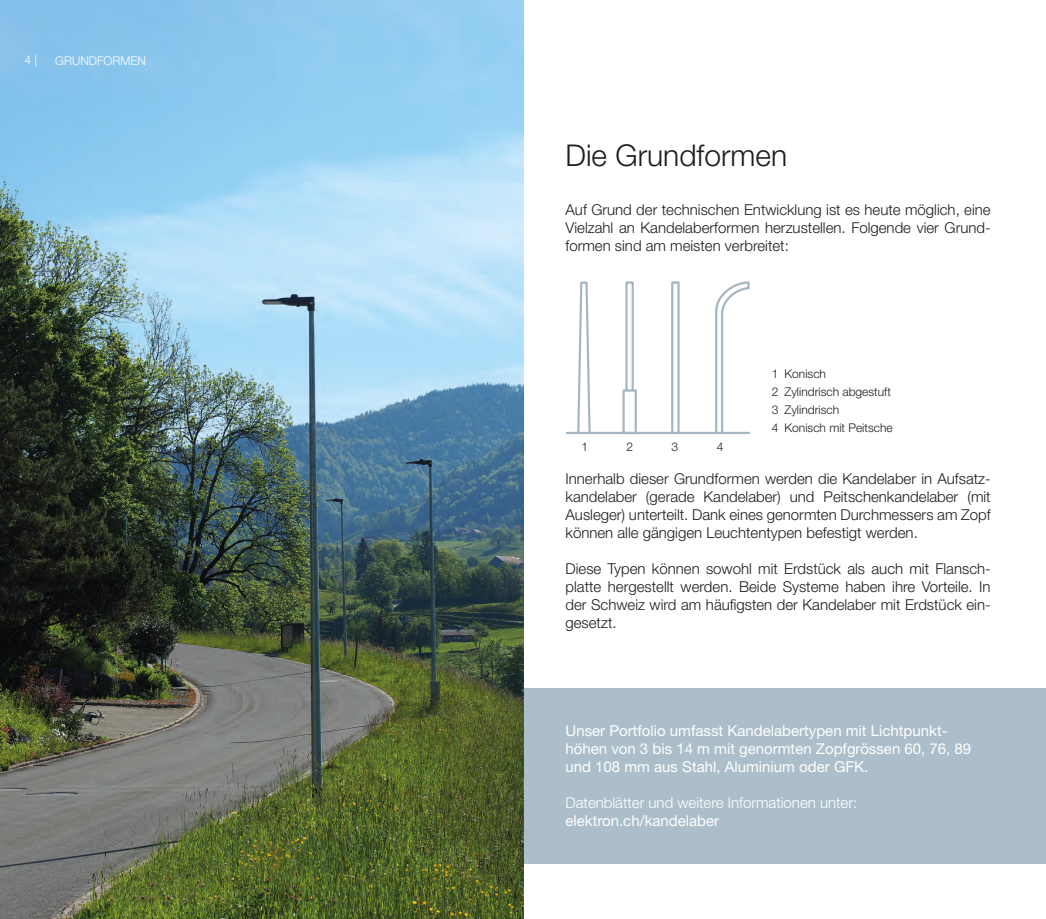
<style>
.page{position:relative;width:1046px;height:919px;background:#fff}
.page>*{position:absolute;margin:0;border:0;box-sizing:border-box;transform-origin:0 0}
.t1{font:300 30px "Helvetica Neue LT Pro";color:#1d1d1b}
.t2{font:300 15px/18px "Helvetica Neue LT Pro";color:#1d1d1b;text-align:justify}
.t3{font:15px/18px "Helvetica Neue LT Pro";color:#fff}
.t4{font:300 15px "Helvetica Neue LT Pro";color:#fff}
.t5{font:300 12px/18px "Helvetica Neue LT Pro";color:#1d1d1b}
.t6{font:300 12px "Helvetica Neue LT Pro";color:#fff}
</style>
<div class="page">
<svg style="left:714px;top:281px;width:36px;height:154px"></svg>
<div style="left:622px;top:389px;width:15px;height:45px;border:2px solid #a5b7c0"></div>
<div style="left:625px;top:281px;width:9px;height:110px;border:2px solid #a5b7c0"></div>
<div style="left:671px;top:281px;width:9px;height:153px;border:2px solid #a5b7c0"></div>
<svg style="left:576px;top:281px;width:16px;height:151px"></svg>
<hr style="left:567px;top:432px;width:182px;height:2px;background:#a5b7c0">
<div style="left:523px;top:687px;width:523px;height:176px;background:#abbec9"></div>
<img style="left:0;top:0;width:523px;height:918px">
<p class="t6" style="left:25px;top:52px;width:14px">4 |</p>
<p class="t6" style="left:55px;top:53px;width:92px">GRUNDFORMEN</p>
<h1 class="t1" style="left:566px;top:137px;width:223px">Die Grundformen</h1>
<p class="t2" style="left:566px;top:200px;width:427px">Auf Grund der technischen Entwicklung ist es heute möglich, eine Vielzahl an Kandelaberformen herzustellen. Folgende vier Grund&shy;formen sind am meisten verbreitet:</p>
<p class="t5" style="left:581px;top:437px;width:8px">1</p>
<p class="t5" style="left:627px;top:437px;width:8px">2</p>
<p class="t5" style="left:672px;top:437px;width:8px">3</p>
<p class="t5" style="left:717px;top:437px;width:8px">4</p>
<p class="t5" style="left:772px;top:365px;width:122px">1 Konisch<br>2 Zylindrisch abgestuft<br>3 Zylindrisch<br>4 Konisch mit Peitsche</p>
<p class="t2" style="left:566px;top:469px;width:427px">Innerhalb dieser Grundformen werden die Kandelaber in Aufsatz&shy;kandelaber (gerade Kandelaber) und Peitschenkandelaber (mit Ausleger) unterteilt. Dank eines genormten Durchmessers am Zopf können alle gängigen Leuchtentypen befestigt werden.</p>
<p class="t2" style="left:566px;top:559px;width:427px">Diese Typen können sowohl mit Erdstück als auch mit Flansch&shy;platte hergestellt werden. Beide Systeme haben ihre Vorteile. In der Schweiz wird am häufigsten der Kandelaber mit Erdstück ein&shy;gesetzt.</p>
<p class="t3" style="left:566px;top:721px;width:407px">Unser Portfolio umfasst Kandelabertypen mit Lichtpunkt&shy;höhen von 3 bis 14 m mit genormten Zopfgrössen 60, 76, 89 und 108 mm aus Stahl, Aluminium oder GFK.</p>
<p class="t4" style="left:566px;top:793px;width:293px">Datenblätter und weitere Informationen unter:</p>
<p class="t3" style="left:566px;top:811px;width:155px">elektron.ch/kandelaber</p>
</div>
